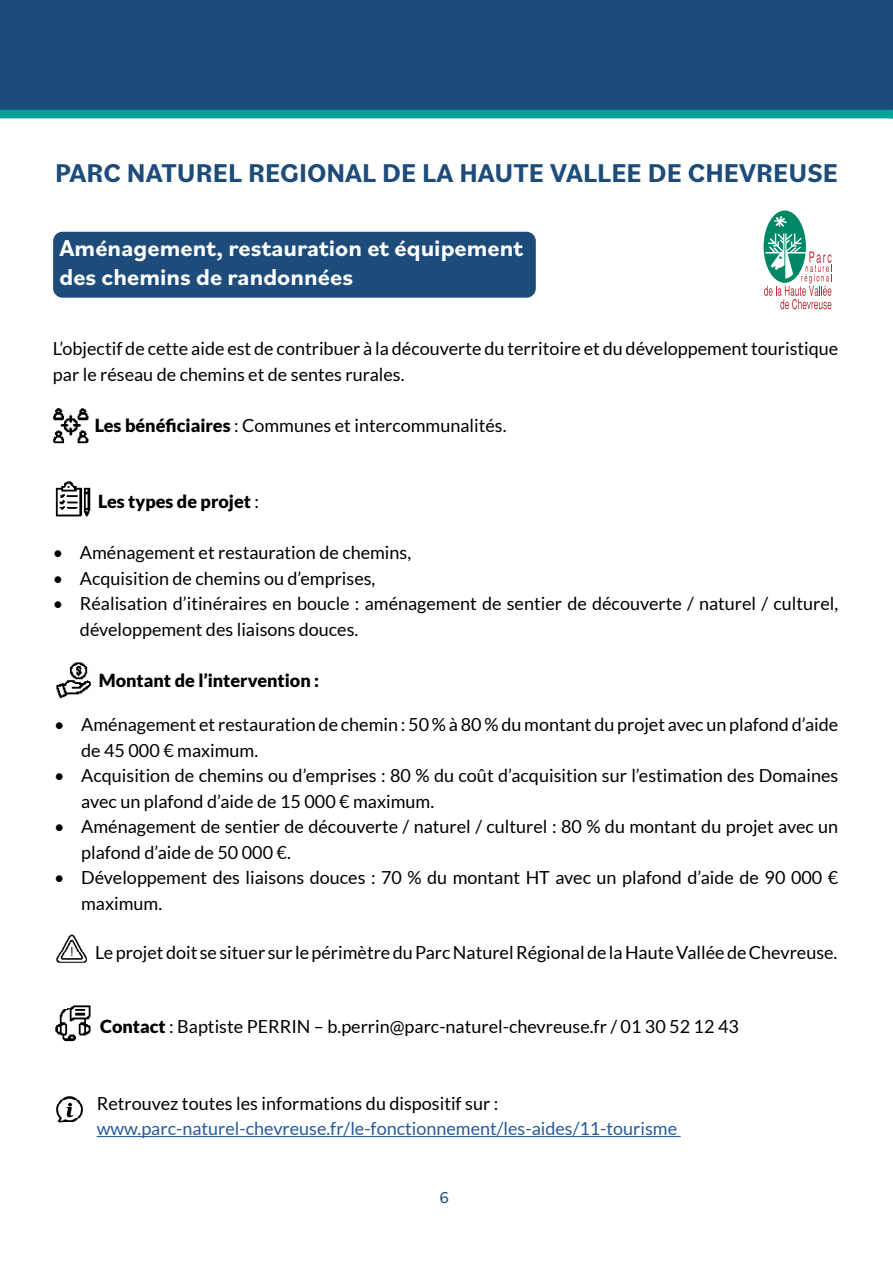
<style>
.page{position:relative;width:893px;height:1263px;background:#fff}
.page>*{position:absolute;margin:0;border:0;box-sizing:border-box;transform-origin:0 0}
.t1{font:700 27px "Bilo";color:#1d4b7a}
.t2{font:700 24px/28.8px "Bilo";color:#fff}
.t3{font:18px/25.5px "Lato";color:#000}
.t4{font:18px "Lato";color:#275b9b}
.t5{font:900 18px "Lato";color:#000}
.t6{font:16.5px "Bilo";color:#1d4b7a}
.s1{font-weight:900}
.s2{font-weight:400}
</style>
<div class="page">
<div style="left:0;top:0;width:893px;height:111px;background:#1d4b7a"></div>
<div style="left:54px;top:232px;width:481px;height:65px;background:#1d4b7a;border-radius:9px"></div>
<div style="left:53px;top:232px;width:483px;height:66px;border:2px solid #1d4b7a;border-radius:9px"></div>
<img style="left:55px;top:481px;width:36px;height:36px">
<img style="left:53px;top:408px;width:36px;height:36px">
<img style="left:56px;top:662px;width:35px;height:37px">
<img style="left:56px;top:934px;width:31px;height:29px">
<img style="left:55px;top:1005px;width:36px;height:37px">
<hr style="left:97px;top:1136px;width:584px;height:1px;background:#275b9b">
<img style="left:56px;top:1096px;width:27px;height:27px">
<div style="left:764px;top:210px;width:42px;height:73px;background:#086;border-radius:50%"></div>
<svg style="left:764px;top:233px;width:68px;height:76px"></svg>
<svg style="left:774px;top:216px;width:13px;height:11px"></svg>
<div style="left:0;top:110px;width:893px;height:8px;background:#00a397"></div>
<h1 class="t1" style="left:55px;top:154px;width:785px">PARC NATUREL REGIONAL DE LA HAUTE VALLEE DE CHEVREUSE</h1>
<h2 class="t2" style="left:60px;top:233px;width:465px">Aménagement, restauration et équipement des chemins de randonnées</h2>
<p class="t3" style="left:53px;top:336px;width:787px">L’objectif de cette aide est de contribuer à la découverte du territoire et du développement touristique par le réseau de chemins et de sentes rurales.</p>
<p class="t3" style="left:95px;top:412px;width:413px"><span class="s1">Les bénéficiaires</span> : Communes et intercommunalités.</p>
<p class="t5" style="left:98px;top:491px;width:162px">Les types de projet <span class="s2">:</span></p>
<p class="t3" style="left:53px;top:540px;width:360px">• Aménagement et restauration de chemins,</p>
<p class="t3" style="left:53px;top:565px;width:324px">• Acquisition de chemins ou d’emprises,</p>
<p class="t3" style="left:80px;top:591px;width:760px;text-indent:-27px">• Réalisation d’itinéraires en boucle : aménagement de sentier de découverte / naturel / culturel, développement des liaisons douces.</p>
<p class="t5" style="left:99px;top:670px;width:222px">Montant de l’intervention :</p>
<p class="t3" style="left:81px;top:712px;width:759px;text-indent:-27px">• Aménagement et restauration de chemin : 50 % à 80 % du montant du projet avec un plafond d’aide de 45 000 € maximum.</p>
<p class="t3" style="left:81px;top:763px;width:759px;text-indent:-27px">• Acquisition de chemins ou d’emprises : 80 % du coût d’acquisition sur l’estimation des Domaines avec un plafond d’aide de 15 000 € maximum.</p>
<p class="t3" style="left:81px;top:814px;width:759px;text-indent:-27px">• Aménagement de sentier de découverte / naturel / culturel : 80 % du montant du projet avec un plafond d’aide de 50 000 €.</p>
<p class="t3" style="left:81px;top:865px;width:759px;text-indent:-27px">• Développement des liaisons douces : 70 % du montant HT avec un plafond d’aide de 90 000 € maximum.</p>
<p class="t3" style="left:95px;top:940px;width:744px">Le projet doit se situer sur le périmètre du Parc Naturel Régional de la Haute Vallée de Chevreuse.</p>
<p class="t3" style="left:100px;top:1014px;width:640px"><span class="s1">Contact</span> : Baptiste PERRIN – b.perrin@parc-naturel-chevreuse.fr / 01 30 52 12 43</p>
<p class="t3" style="left:97px;top:1090px;width:403px">Retrouvez toutes les informations du dispositif sur :</p>
<p class="t4" style="left:97px;top:1119px;width:582px">www.parc-naturel-chevreuse.fr/le-fonctionnement/les-aides/11-tourisme</p>
<p class="t6" style="left:440px;top:1186px;width:11px">6</p>
</div>
